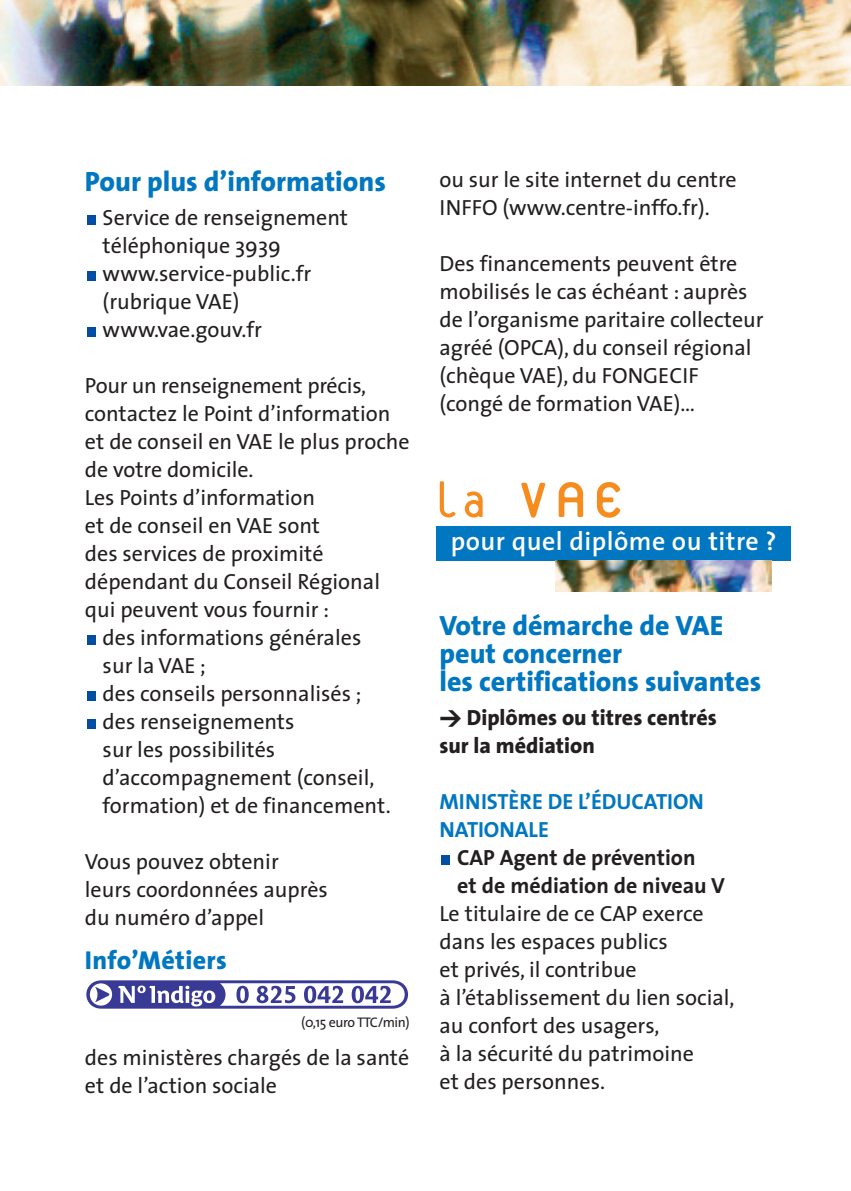
<style>
.page{position:relative;width:851px;height:1191px;background:#fff}
.page>*{position:absolute;margin:0;border:0;box-sizing:border-box;transform-origin:0 0}
.t1{font:74px "Platelet";color:#f68b1e}
.t2{font:800 28px/28px "The Sans";color:#0077c0}
.t3{font:600 26px "The Sans";letter-spacing:.02em;color:#fff}
.t4{font:800 26px "The Sans";letter-spacing:.01em;color:#0077c0}
.t5{font:22px/28px "The Sans";color:#231f20}
.t6{font:700 22px/28px "The Sans";color:#231f20}
.t7{font:800 22px/28px "The Sans";color:#231f20}
.t8{font:700 22px/28px "The Sans";color:#0077c0}
.t9{font:14px "The Sans";letter-spacing:-.03em;color:#231f20}
.s1{font-size:54px}
.s2{font-family:"DIN";font-weight:900}
</style>
<div class="page">
<img style="left:0;top:0;width:850px;height:85px">
<div style="left:441px;top:855px;width:9px;height:9px;background:#034ea2"></div>
<div style="left:87px;top:720px;width:9px;height:9px;background:#034ea2"></div>
<div style="left:87px;top:692px;width:9px;height:9px;background:#034ea2"></div>
<div style="left:87px;top:636px;width:9px;height:9px;background:#034ea2"></div>
<div style="left:87px;top:328px;width:9px;height:9px;background:#034ea2"></div>
<div style="left:87px;top:272px;width:9px;height:9px;background:#034ea2"></div>
<div style="left:87px;top:216px;width:9px;height:9px;background:#034ea2"></div>
<svg style="left:86px;top:980px;width:322px;height:29px"></svg>
<div style="left:436px;top:527px;width:355px;height:34px;background:#0077c0"></div>
<img style="left:555px;top:561px;width:216px;height:30px">
<p class="t2" style="left:85px;top:170px;width:302px">Pour plus d’informations</p>
<p class="t5" style="left:103px;top:205px;width:247px">Service de renseignement téléphonique 3939 www.service-public.fr (rubrique VAE) www.vae.gouv.fr</p>
<p class="t5" style="left:85px;top:373px;width:282px">Pour un renseignement précis,</p>
<p class="t5" style="left:85px;top:401px;width:307px">contactez le Point d’information</p>
<p class="t5" style="left:85px;top:429px;width:326px">et de conseil en VAE le plus proche</p>
<p class="t5" style="left:85px;top:457px;width:170px">de votre domicile.</p>
<p class="t5" style="left:85px;top:485px;width:232px">Les Points d’information</p>
<p class="t5" style="left:85px;top:513px;width:236px">et de conseil en VAE sont</p>
<p class="t5" style="left:85px;top:541px;width:240px">des services de proximité</p>
<p class="t5" style="left:85px;top:569px;width:297px">dépendant du Conseil Régional</p>
<p class="t5" style="left:85px;top:597px;width:246px">qui peuvent vous fournir :</p>
<p class="t5" style="left:103px;top:625px;width:260px">des informations générales</p>
<p class="t5" style="left:103px;top:653px;width:105px">sur la VAE ;</p>
<p class="t5" style="left:103px;top:681px;width:260px">des conseils personnalisés ;</p>
<p class="t5" style="left:103px;top:709px;width:193px">des renseignements</p>
<p class="t5" style="left:103px;top:737px;width:174px">sur les possibilités</p>
<p class="t5" style="left:103px;top:765px;width:273px">d’accompagnement (conseil,</p>
<p class="t5" style="left:103px;top:793px;width:289px">formation) et de financement.</p>
<p class="t5" style="left:85px;top:849px;width:244px">Vous pouvez obtenir leurs coordonnées auprès du numéro d’appel</p>
<p class="t4" style="left:85px;top:950px;width:143px">Info’Métiers</p>
<p class="t9" style="left:301px;top:1017px;width:110px">(0,15 euro TTC/min)</p>
<p class="t5" style="left:85px;top:1045px;width:326px">des ministères chargés de la santé et de l’action sociale</p>
<p class="t5" style="left:439px;top:167px;width:299px">ou sur le site internet du centre<br>INFFO (www.centre-inffo.fr).</p>
<p class="t5" style="left:439px;top:251px;width:325px">Des financements peuvent être mobilisés le cas échéant : auprès de l’organisme paritaire collecteur agréé (OPCA), du conseil régional (chèque VAE), du FONGECIF (congé de formation VAE)…</p>
<h1 class="t1" style="left:434px;top:464px;width:193px"><span class="s1">la</span> VAE</h1>
<p class="t3" style="left:451px;top:532px;width:327px">pour quel diplôme ou titre ?</p>
<p class="t2" style="left:439px;top:614px;width:323px">Votre démarche de VAE peut concerner<br>les certifications suivantes</p>
<p class="t7" style="left:439px;top:705px;width:279px"><span class="s2">&gt;</span> Diplômes ou titres centrés sur la médiation</p>
<p class="t8" style="left:439px;top:789px;width:266px">MINISTÈRE DE L’ÉDUCATION<br>NATIONALE</p>
<p class="t6" style="left:457px;top:845px;width:269px">CAP Agent de prévention<br>et de médiation de niveau V</p>
<p class="t5" style="left:439px;top:901px;width:296px">Le titulaire de ce CAP exerce dans les espaces publics<br>et privés, il contribue<br>à l’établissement du lien social, au confort des usagers,<br>à la sécurité du patrimoine<br>et des personnes.</p>
</div>
